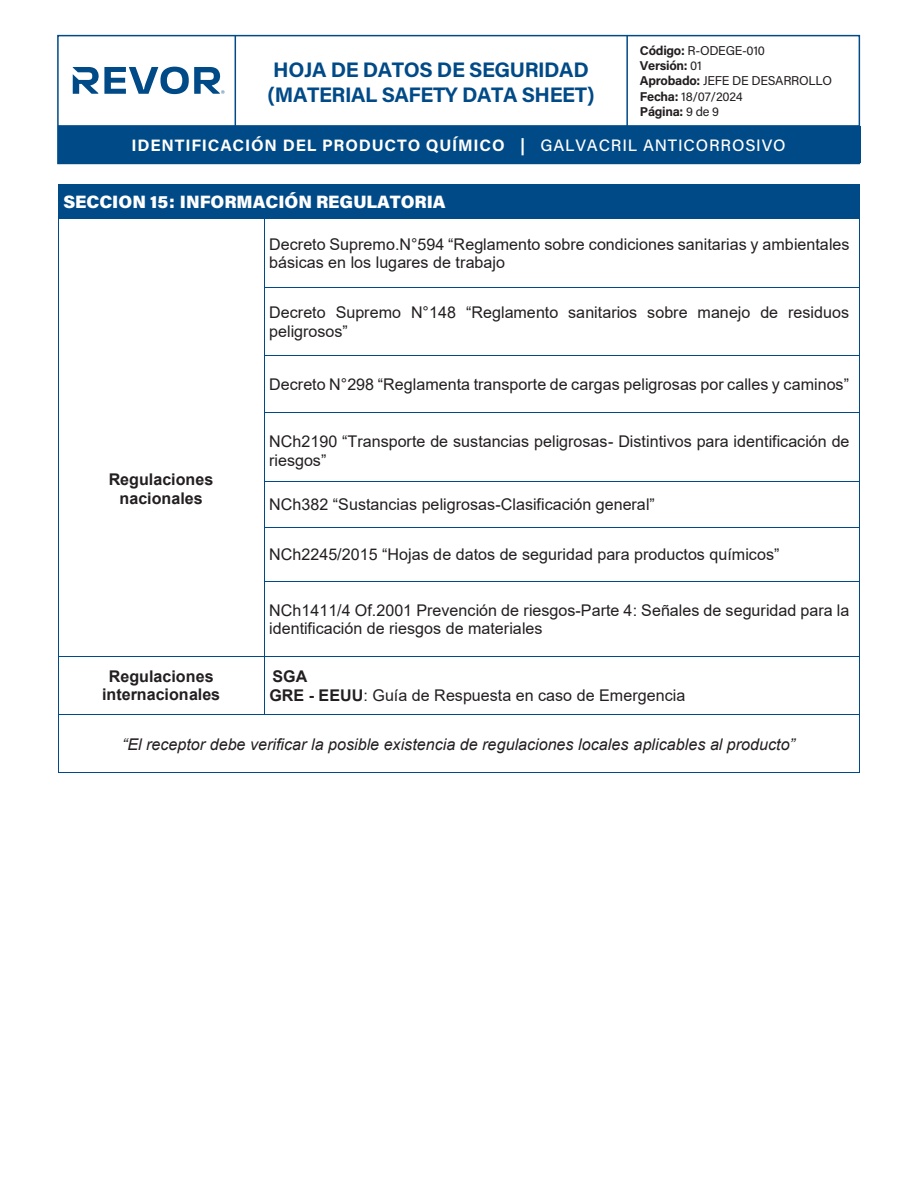
<style>
.page{position:relative;width:918px;height:1188px;background:#fff}
.page>*{position:absolute;margin:0;border:0;box-sizing:border-box;transform-origin:0 0}
.t1{font:700 21px/25.2px "Acumin Pro";letter-spacing:-.02em;color:#004a87}
.t2{font:900 17.85px "Acumin Pro";letter-spacing:-.005em;color:#fff}
.t3{font:700 16.5px "Acumin Pro";letter-spacing:.05em;color:#fff}
.t4{font:16.2px/18.9px "Arial";color:#231f20}
.t5{font:italic 16.2px "Arial";color:#231f20}
.t6{font:700 16.2px/18.6px "Arial";color:#231f20;text-align:center}
.t7{font:12.75px/15.3px "Acumin Pro";letter-spacing:-.02em;color:#231f20}
.s1{font-weight:700}
.s2{font-weight:500}
</style>
<div class="page">
<div style="left:59px;top:185px;width:800px;height:33px;background:#004a87"></div>
<hr style="left:59px;top:184px;width:800px;height:1px;background:#004a87">
<hr style="left:58px;top:185px;width:1px;height:33px;background:#004a87">
<hr style="left:859px;top:185px;width:1px;height:33px;background:#004a87">
<hr style="left:59px;top:218px;width:205px;height:1px;background:#004a87">
<hr style="left:265px;top:218px;width:594px;height:1px;background:#004a87">
<hr style="left:58px;top:219px;width:1px;height:68px;background:#004a87">
<hr style="left:264px;top:219px;width:1px;height:68px;background:#004a87">
<hr style="left:859px;top:219px;width:1px;height:68px;background:#004a87">
<hr style="left:265px;top:287px;width:594px;height:1px;background:#004a87">
<hr style="left:58px;top:288px;width:1px;height:68px;background:#004a87">
<hr style="left:264px;top:288px;width:1px;height:68px;background:#004a87">
<hr style="left:859px;top:288px;width:1px;height:68px;background:#004a87">
<hr style="left:265px;top:356px;width:594px;height:1px;background:#004a87">
<hr style="left:58px;top:356px;width:1px;height:56px;background:#004a87">
<hr style="left:264px;top:356px;width:1px;height:56px;background:#004a87">
<hr style="left:859px;top:356px;width:1px;height:56px;background:#004a87">
<hr style="left:265px;top:412px;width:594px;height:1px;background:#004a87">
<hr style="left:58px;top:413px;width:1px;height:68px;background:#004a87">
<hr style="left:264px;top:413px;width:1px;height:68px;background:#004a87">
<hr style="left:859px;top:413px;width:1px;height:68px;background:#004a87">
<hr style="left:265px;top:481px;width:594px;height:1px;background:#004a87">
<hr style="left:58px;top:482px;width:1px;height:45px;background:#004a87">
<hr style="left:264px;top:482px;width:1px;height:45px;background:#004a87">
<hr style="left:859px;top:482px;width:1px;height:45px;background:#004a87">
<hr style="left:265px;top:527px;width:594px;height:1px;background:#004a87">
<hr style="left:58px;top:528px;width:1px;height:53px;background:#004a87">
<hr style="left:264px;top:528px;width:1px;height:53px;background:#004a87">
<hr style="left:859px;top:528px;width:1px;height:53px;background:#004a87">
<hr style="left:265px;top:581px;width:594px;height:1px;background:#004a87">
<hr style="left:58px;top:582px;width:1px;height:74px;background:#004a87">
<hr style="left:264px;top:582px;width:1px;height:74px;background:#004a87">
<hr style="left:859px;top:582px;width:1px;height:74px;background:#004a87">
<hr style="left:59px;top:656px;width:205px;height:1px;background:#004a87">
<hr style="left:265px;top:656px;width:594px;height:1px;background:#004a87">
<hr style="left:58px;top:657px;width:1px;height:57px;background:#004a87">
<hr style="left:264px;top:657px;width:1px;height:57px;background:#004a87">
<hr style="left:859px;top:657px;width:1px;height:57px;background:#004a87">
<hr style="left:59px;top:714px;width:205px;height:1px;background:#004a87">
<hr style="left:265px;top:714px;width:594px;height:1px;background:#004a87">
<hr style="left:58px;top:715px;width:1px;height:57px;background:#004a87">
<hr style="left:59px;top:772px;width:800px;height:1px;background:#004a87">
<hr style="left:859px;top:715px;width:1px;height:57px;background:#004a87">
<div style="left:58px;top:126px;width:802px;height:37px;background:#004a87"></div>
<div style="left:57px;top:35px;width:803px;height:129px;border:2px solid #004a87"></div>
<hr style="left:58px;top:125px;width:801px;height:2px;background:#004a87">
<hr style="left:235px;top:36px;width:1px;height:90px;background:#004a87">
<hr style="left:626px;top:36px;width:2px;height:90px;background:#004a87">
<svg style="left:73px;top:67px;width:152px;height:27px"></svg>
<p class="t7" style="left:640px;top:42px;width:194px"><span class="s1">Código:</span> R-ODEGE-010<br><span class="s1">Versión:</span> 01<br><span class="s1">Aprobado:</span> JEFE DE DESARROLLO<br><span class="s1">Fecha:</span> 18/07/2024<br><span class="s1">Página:</span> 9 de 9</p>
<p class="t1" style="left:268px;top:56px;width:328px">HOJA DE DATOS DE SEGURIDAD (MATERIAL SAFETY DATA SHEET)</p>
<p class="t3" style="left:132px;top:133px;width:656px">IDENTIFICACIÓN DEL PRODUCTO QUÍMICO | <span class="s2">GALVACRIL ANTICORROSIVO</span></p>
<p class="t2" style="left:63px;top:189px;width:384px">SECCION 15: INFORMACIÓN REGULATORIA</p>
<p class="t6" style="left:109px;top:470px;width:106px">Regulaciones nacionales</p>
<p class="t4" style="left:269px;top:234px;width:582px;line-height:18.5px">Decreto Supremo.N°594 “Reglamento sobre condiciones sanitarias y ambientales básicas en los lugares de trabajo</p>
<p class="t4" style="left:269px;top:303px;width:581px">Decreto Supremo N°148 “Reglamento sanitarios sobre manejo de residuos peligrosos”</p>
<p class="t4" style="left:269px;top:375px;width:581px">Decreto N°298 “Reglamenta transporte de cargas peligrosas por calles y caminos”</p>
<p class="t4" style="left:269px;top:432px;width:582px">NCh2190 “Transporte de sustancias peligrosas- Distintivos para identificación de riesgos”</p>
<p class="t4" style="left:269px;top:495px;width:387px">NCh382 “Sustancias peligrosas-Clasificación general”</p>
<p class="t4" style="left:269px;top:545px;width:512px">NCh2245/2015 “Hojas de datos de seguridad para productos químicos”</p>
<p class="t4" style="left:269px;top:601px;width:582px">NCh1411/4 Of.2001 Prevención de riesgos-Parte 4: Señales de seguridad para la identificación de riesgos de materiales</p>
<p class="t6" style="left:102px;top:667px;width:120px">Regulaciones internacionales</p>
<p class="t4" style="left:269px;top:666px;width:417px"><span class="s1">SGA<br>GRE - EEUU</span>: Guía de Respuesta en caso de Emergencia</p>
<p class="t5" style="left:122px;top:733px;width:674px">“El receptor debe verificar la posible existencia de regulaciones locales aplicables al producto”</p>
</div>
